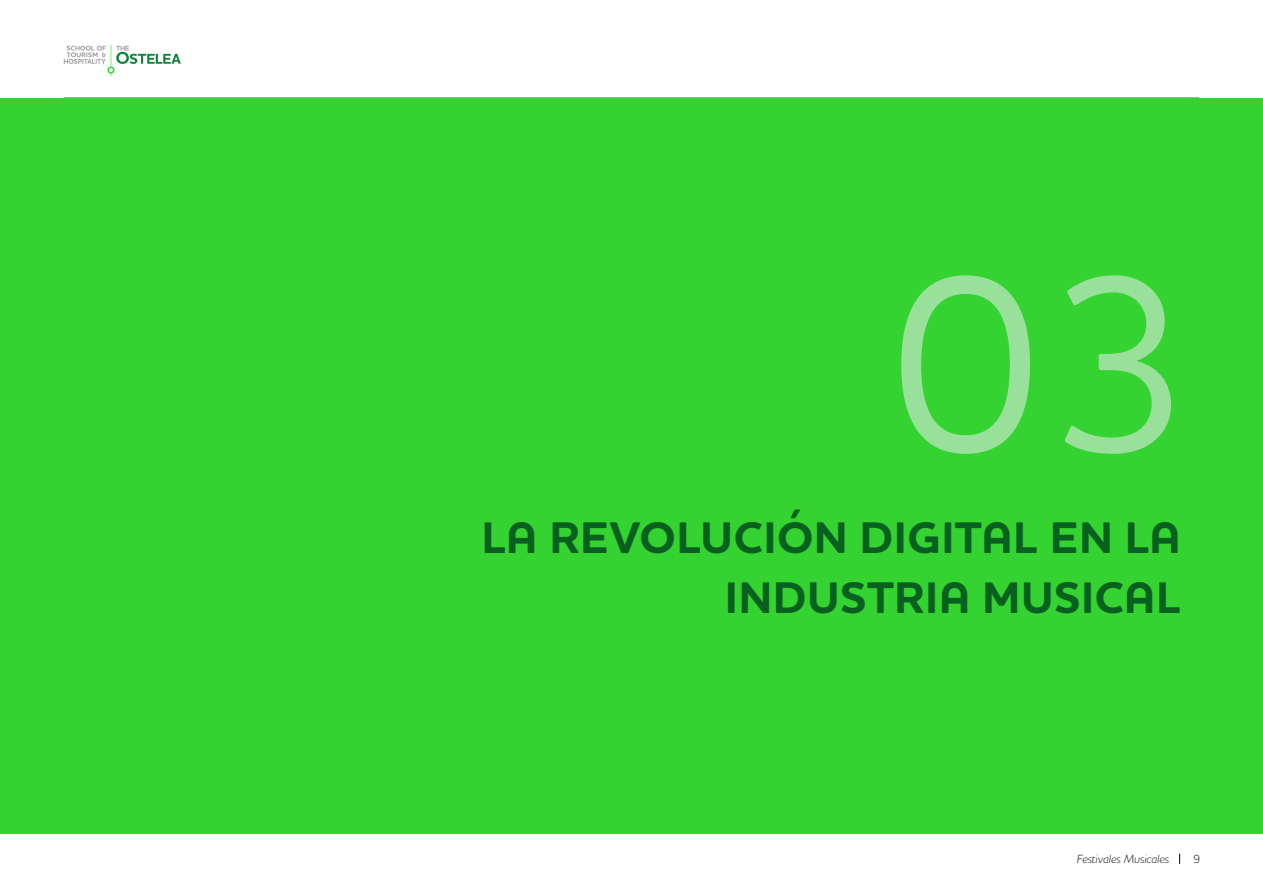
<style>
.page{position:relative;width:1263px;height:893px;background:#fff}
.page>*{position:absolute;margin:0;border:0;box-sizing:border-box;transform-origin:0 0}
.t1{font:500 255px "Houschka Pro";color:#99e19a}
.t2{font:700 45px/60px "Houschka Pro";letter-spacing:.015em;color:#07601f;text-align:right}
.t3{font:italic 300 12px "Houschka Pro";color:#000}
.t4{font:300 12px "Houschka Pro";color:#000}
</style>
<div class="page">
<svg style="left:64px;top:45px;width:117px;height:32px"></svg>
<hr style="left:64px;top:833px;width:1135px;height:1px;background:#148637">
<div style="left:0;top:98px;width:1263px;height:735px;background:#35d331"></div>
<h1 class="t1" style="left:889px;top:202px;width:311px">03</h1>
<p class="t2" style="left:482px;top:509px;width:701px">LA REVOLUCIÓN DIGITAL EN LA<br>INDUSTRIA MUSICAL</p>
<p class="t3" style="left:1077px;top:851px;width:94px">Festivales Musicales</p>
<p class="t4" style="left:1193px;top:851px;width:9px">9</p>
</div>
